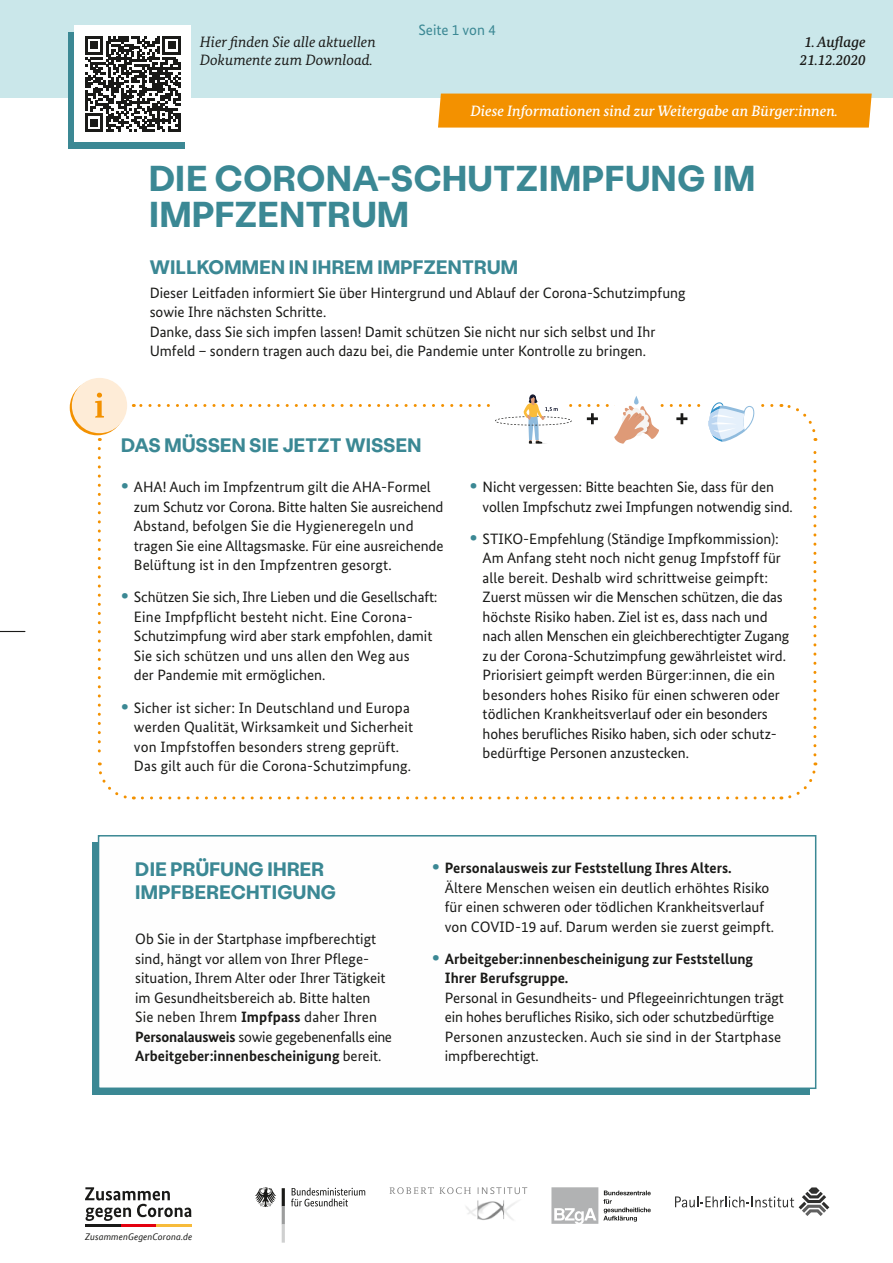
<style>
.page{position:relative;width:893px;height:1263px;background:#fff}
.page>*{position:absolute;margin:0;border:0;box-sizing:border-box;transform-origin:0 0}
.H_1{font:700 36px/36px "Stabil Grotesk";letter-spacing:.02em;color:#3b8894}
.Infobox_HL{font:700 19.5px/22.5px "Stabil Grotesk";letter-spacing:.015em;color:#3b8894}
.FAQ_ANtwort_OHNE_LIS{font:15px/19.5px "Bundes Sans";color:#1a1a18}
.t1{font:italic 500 15px "Bundes Serif";color:#fff}
.t2{font:italic 15px "Bundes Serif";color:#1a1a18}
.t3{font:italic 500 15px "Bundes Serif";color:#1a1a18}
.t4{font:15px "Bundes Sans";color:#3b8894}
.t5{font:italic 9.6px "Bundes Sans";letter-spacing:.01em;color:#1a1a18}
.s1{font-weight:700;font-size:19.5px;color:#3b8894}
.s2{font-weight:700}
</style>
<div class="page">
<svg style="left:70px;top:380px;width:55px;height:55px"></svg>
<div style="left:72px;top:378px;width:55px;height:55px;background:#feecd7;border-radius:50%"></div>
<div style="left:92px;top:842px;width:717px;height:253px;background:#3b8894"></div>
<svg style="left:97px;top:835px;width:720px;height:255px"></svg>
<svg style="left:0;top:631px;width:25px;height:1px"></svg>
<div style="left:0;top:0;width:893px;height:98px;background:#cae7ea"></div>
<div style="left:68px;top:32px;width:117px;height:117px;background:#3b8894"></div>
<div style="left:74px;top:26px;width:117px;height:116px;background:#fff"></div>
<svg style="left:85px;top:36px;width:96px;height:96px"></svg>
<hr style="left:178px;top:114px;width:3px;height:18px;background:#1a1a18">
<div style="left:438px;top:94px;width:434px;height:34px;background:#f39100"></div>
<svg style="left:95px;top:393px;width:723px;height:407px"></svg>
<svg style="left:551px;top:1187px;width:100px;height:37px"></svg>
<svg style="left:85px;top:1187px;width:106px;height:34px"></svg>
<hr style="left:85px;top:1224px;width:36px;height:2px;background:#1a1a18">
<hr style="left:121px;top:1224px;width:35px;height:2px;background:#e3000f">
<hr style="left:156px;top:1224px;width:36px;height:2px;background:#f7bb3b">
<svg style="left:291px;top:1188px;width:74px;height:18px"></svg>
<svg style="left:282px;top:1188px;width:3px;height:54px"></svg>
<svg style="left:255px;top:1187px;width:21px;height:20px"></svg>
<svg style="left:390px;top:1187px;width:137px;height:7px"></svg>
<img style="left:466px;top:1200px;width:52px;height:20px">
<svg style="left:675px;top:1187px;width:154px;height:29px"></svg>
<p class="t2" style="left:200px;top:32px;width:177px">Hier finden Sie alle aktuellen</p>
<p class="t2" style="left:200px;top:50px;width:174px">Dokumente zum Download.</p>
<p class="t4" style="left:418px;top:21px;width:79px">Seite 1 von 4</p>
<p class="t3" style="left:804px;top:32px;width:63px">1. Auflage</p>
<p class="t3" style="left:800px;top:50px;width:67px">21.12.2020</p>
<p class="t1" style="left:470px;top:101px;width:369px">Diese Informationen sind zur Weitergabe an Bürger:innen.</p>
<p class="H_1" style="left:149px;top:159px;width:608px">DIE CORONA-SCHUTZIMPFUNG IM<br>IMPFZENTRUM</p>
<p class="Infobox_HL" style="left:150px;top:255px;width:370px">WILLKOMMEN IN IHREM IMPFZENTRUM</p>
<p class="FAQ_ANtwort_OHNE_LIS" style="left:150px;top:283px;width:537px">Dieser Leitfaden informiert Sie über Hintergrund und Ablauf der Corona-Schutzimpfung sowie Ihre nächsten Schritte.<br>Danke, dass Sie sich impfen lassen! Damit schützen Sie nicht nur sich selbst und Ihr Umfeld – sondern tragen auch dazu bei, die Pandemie unter Kontrolle zu bringen.</p>
<p class="Infobox_HL" style="left:121px;top:433px;width:302px">DAS MÜSSEN SIE JETZT WISSEN</p>
<p class="FAQ_ANtwort_OHNE_LIS" style="left:134px;top:477px;width:311px;text-indent:-13px"><span class="s1">•</span> AHA! Auch im Impfzentrum gilt die AHA-Formel zum Schutz vor Corona. Bitte halten Sie ausreichend Abstand, befolgen Sie die Hygieneregeln und tragen Sie eine Alltagsmaske. Für eine ausreichende Belüftung ist in den Impfzentren gesorgt.</p>
<p class="FAQ_ANtwort_OHNE_LIS" style="left:134px;top:587px;width:305px;text-indent:-13px"><span class="s1">•</span> Schützen Sie sich, Ihre Lieben und die Gesellschaft:<br>Eine Impfpflicht besteht nicht. Eine Corona-Schutzimpfung wird aber stark empfohlen, damit Sie sich schützen und uns allen den Weg aus<br>der Pandemie mit ermöglichen.</p>
<p class="FAQ_ANtwort_OHNE_LIS" style="left:134px;top:698px;width:281px;text-indent:-13px"><span class="s1">•</span> Sicher ist sicher: In Deutschland und Europa werden Qualität, Wirksamkeit und Sicherheit von Impfstoffen besonders streng geprüft.<br>Das gilt auch für die Corona-Schutzimpfung.</p>
<p class="FAQ_ANtwort_OHNE_LIS" style="left:483px;top:477px;width:312px;text-indent:-13px"><span class="s1">•</span> Nicht vergessen: Bitte beachten Sie, dass für den vollen Impfschutz zwei Impfungen notwendig sind.</p>
<p class="FAQ_ANtwort_OHNE_LIS" style="left:483px;top:529px;width:308px;text-indent:-13px"><span class="s1">•</span> STIKO-Empfehlung (Ständige Impfkommission):<br>Am Anfang steht noch nicht genug Impfstoff für alle bereit. Deshalb wird schrittweise geimpft:<br>Zuerst müssen wir die Menschen schützen, die das höchste Risiko haben. Ziel ist es, dass nach und nach allen Menschen ein gleichberechtigter Zugang zu der Corona-Schutzimpfung gewährleistet wird.<br>Priorisiert geimpft werden Bürger:innen, die ein besonders hohes Risiko für einen schweren oder tödlichen Krankheitsverlauf oder ein besonders hohes berufliches Risiko haben, sich oder schutz&shy;bedürftige Personen anzustecken.</p>
<p class="Infobox_HL" style="left:135px;top:857px;width:202px">DIE PRÜFUNG IHRER<br>IMPFBERECHTIGUNG</p>
<p class="FAQ_ANtwort_OHNE_LIS" style="left:135px;top:929px;width:258px">Ob Sie in der Startphase impfberechtigt sind, hängt vor allem von Ihrer Pflege&shy;situation, Ihrem Alter oder Ihrer Tätigkeit im Gesundheitsbereich ab. Bitte halten Sie neben Ihrem <span class="s2">Impfpass</span> daher Ihren <span class="s2">Personalausweis</span> sowie gegebenenfalls eine <span class="s2">Arbeitgeber:innenbescheinigung</span> bereit.</p>
<p class="FAQ_ANtwort_OHNE_LIS" style="left:445px;top:858px;width:331px;text-indent:-13px"><span class="s1">•</span> <span class="s2">Personalausweis zur Feststellung Ihres Alters.<br></span>Ältere Menschen weisen ein deutlich erhöhtes Risiko für einen schweren oder tödlichen Krankheitsverlauf von COVID-19 auf. Darum werden sie zuerst geimpft.</p>
<p class="FAQ_ANtwort_OHNE_LIS" style="left:445px;top:949px;width:341px;text-indent:-13px"><span class="s1">•</span> <span class="s2">Arbeitgeber:innenbescheinigung zur Feststellung Ihrer Berufsgruppe.<br></span>Personal in Gesundheits- und Pflegeeinrichtungen trägt ein hohes berufliches Risiko, sich oder schutzbedürftige Personen anzustecken. Auch sie sind in der Startphase impfberechtigt.</p>
<p class="t5" style="left:85px;top:1231px;width:109px">ZusammenGegenCorona.de</p>
</div>
